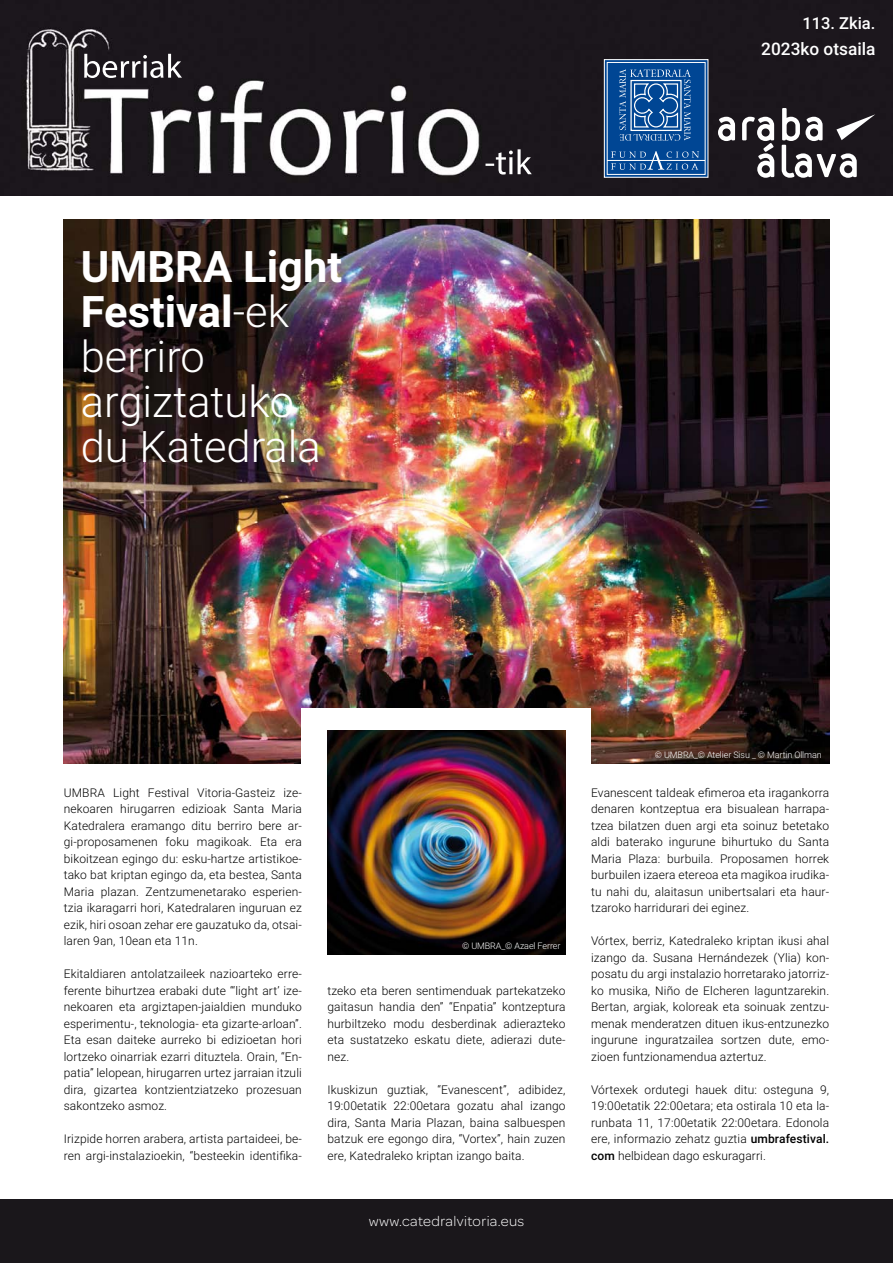
<style>
.page{position:relative;width:893px;height:1263px;background:#fff}
.page>*{position:absolute;margin:0;border:0;box-sizing:border-box;transform-origin:0 0}
.t1{font:300 43.5px/45px "Roboto";color:#fff}
.t2{font:500 17.25px "Roboto";color:#fff}
.t3{font:500 16.5px "Roboto";color:#fff}
.t4{font:300 15px "Omnes Pro";letter-spacing:.025em;color:#fff}
.t5{font:300 12px/16.5px "Roboto";letter-spacing:.01em;color:#000;text-align:justify}
.t6{font:300 9px "Roboto";letter-spacing:-.01em;color:#fff}
.s1{font-weight:700}
.s2{font-weight:500}
</style>
<div class="page">
<div style="left:0;top:1199px;width:893px;height:64px;background:#1a171b"></div>
<img style="left:64px;top:219px;width:765px;height:545px">
<div style="left:302px;top:708px;width:289px;height:247px;background:#fff"></div>
<img style="left:327px;top:730px;width:239px;height:225px">
<img style="left:0;top:0;width:893px;height:195px">
<svg style="left:718px;top:117px;width:17px;height:24px"></svg>
<svg style="left:742px;top:117px;width:32px;height:61px"></svg>
<svg style="left:782px;top:108px;width:93px;height:70px"></svg>
<svg style="left:603px;top:59px;width:106px;height:119px"></svg>
<svg style="left:485px;top:149px;width:47px;height:26px"></svg>
<svg style="left:84px;top:54px;width:98px;height:24px"></svg>
<h1 class="t1" style="left:81px;top:242px;width:263px"><span class="s1">UMBRA Light<br>Festival</span>-ek berriro argiztatuko du Katedrala</h1>
<h3 class="t3" style="left:802px;top:12px;width:75px">113. Zkia.</h3>
<h2 class="t2" style="left:761px;top:37px;width:116px">2023ko otsaila</h2>
<p class="t5" style="left:64px;top:784px;width:240px">UMBRA Light Festival Vitoria-Gasteiz ize&shy;nekoaren hirugarren edizioak Santa Maria Katedralera eramango ditu berriro bere ar&shy;gi-proposamenen foku magikoak. Eta era bikoitzean egingo du: esku-hartze artistikoe&shy;tako bat kriptan egingo da, eta bestea, Santa Maria plazan. Zentzumenetarako esperien&shy;tzia ikaragarri hori, Katedralaren inguruan ez ezik, hiri osoan zehar ere gauzatuko da, otsai&shy;laren 9an, 10ean eta 11n.</p>
<p class="t5" style="left:64px;top:965px;width:240px">Ekitaldiaren antolatzaileek nazioarteko erre&shy;ferente bihurtzea erabaki dute “‘light art’ ize&shy;nekoaren eta argiztapen-jaialdien munduko esperimentu-, teknologia- eta gizarte-arloan”.<br>Eta esan daiteke aurreko bi edizioetan hori lortzeko oinarriak ezarri dituztela. Orain, “En&shy;patia” lelopean, hirugarren urtez jarraian itzuli dira, gizartea kontzientziatzeko prozesuan sakontzeko asmoz.</p>
<p class="t5" style="left:64px;top:1130px;width:240px">Irizpide horren arabera, artista partaideei, be&shy;ren argi-instalazioekin, “besteekin identifika-</p>
<p class="t6" style="left:462px;top:939px;width:100px">© UMBRA_© Azael Ferrer</p>
<p class="t5" style="left:327px;top:982px;width:240px">tzeko eta beren sentimenduak partekatzeko gaitasun handia den” “Enpatia” kontzeptura hurbiltzeko modu desberdinak adierazteko eta sustatzeko eskatu diete, adierazi dute&shy;nez.</p>
<p class="t5" style="left:327px;top:1081px;width:240px">Ikuskizun guztiak, “Evanescent”, adibidez, 19:00etatik 22:00etara gozatu ahal izango dira, Santa Maria Plazan, baina salbuespen batzuk ere egongo dira, “Vortex”, hain zuzen ere, Katedraleko kriptan izango baita.</p>
<p class="t4" style="left:369px;top:1211px;width:157px">www.catedralvitoria.eus</p>
<p class="t6" style="left:655px;top:748px;width:168px">© UMBRA_© Atelier Sisu _ © Martin Ollman</p>
<p class="t5" style="left:591px;top:784px;width:240px">Evanescent taldeak efimeroa eta iragankorra denaren kontzeptua era bisualean harrapa&shy;tzea bilatzen duen argi eta soinuz betetako aldi baterako ingurune bihurtuko du Santa Maria Plaza: burbuila. Proposamen horrek burbuilen izaera etereoa eta magikoa irudika&shy;tu nahi du, alaitasun unibertsalari eta haur&shy;tzaroko harridurari dei eginez.</p>
<p class="t5" style="left:591px;top:932px;width:240px">Vórtex, berriz, Katedraleko kriptan ikusi ahal izango da. Susana Hernándezek (Ylia) kon&shy;posatu du argi instalazio horretarako jatorriz&shy;ko musika, Niño de Elcheren laguntzarekin.<br>Bertan, argiak, koloreak eta soinuak zentzu&shy;menak menderatzen dituen ikus-entzunezko ingurune inguratzailea sortzen dute, emo&shy;zioen funtzionamendua aztertuz.</p>
<p class="t5" style="left:591px;top:1081px;width:240px">Vórtexek ordutegi hauek ditu: osteguna 9, 19:00etatik 22:00etara; eta ostirala 10 eta la&shy;runbata 11, 17:00etatik 22:00etara. Edonola ere, informazio zehatz guztia <span class="s2">umbrafestival. com</span> helbidean dago eskuragarri.</p>
</div>
